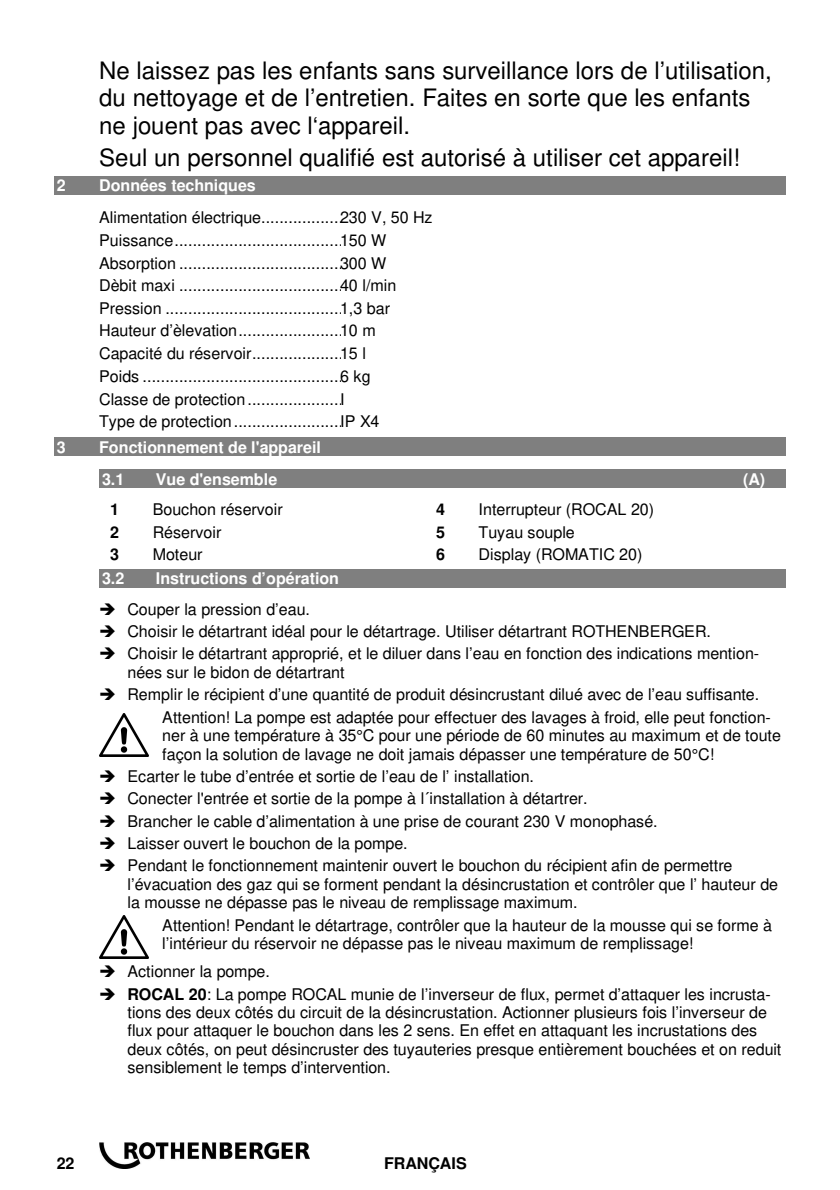
<style>
.page{position:relative;width:840px;height:1190px;background:#fff}
.page>*{position:absolute;margin:0;border:0;box-sizing:border-box;transform-origin:0 0}
.t1{font:24px/27.6px "Helvetica";color:#000}
.t2{font:16px/22.8px "Helvetica";letter-spacing:-.005em;color:#000}
.t3{font:700 16px/32px "Helvetica";color:#fff}
.t4{font:700 16px "Helvetica";letter-spacing:-.005em;color:#000}
.s1{font-weight:700}
</style>
<div class="page">
<img style="left:99px;top:1142px;width:210px;height:26px">
<div style="left:54px;top:176px;width:731px;height:18px;background:#7f7f7f"></div>
<div style="left:54px;top:437px;width:731px;height:19px;background:#7f7f7f"></div>
<div style="left:99px;top:469px;width:686px;height:19px;background:#7f7f7f"></div>
<div style="left:99px;top:569px;width:686px;height:19px;background:#7f7f7f"></div>
<img style="left:99px;top:714px;width:49px;height:43px">
<img style="left:99px;top:916px;width:49px;height:42px">
<h1 class="t1" style="left:99px;top:56px;width:674px">Ne laissez pas les enfants sans surveillance lors de l’utilisation, du nettoyage et de l’entretien. Faites en sorte que les enfants ne jouent pas avec l‘appareil.</h1>
<h1 class="t1" style="left:99px;top:143px;width:642px">Seul un personnel qualifié est autorisé à utiliser cet appareil!</h1>
<p class="t3" style="left:57px;top:169px;width:10px">2</p>
<p class="t3" style="left:99px;top:169px;width:158px">Données techniques</p>
<p class="t2" style="left:99px;top:206px;width:335px">Alimentation électrique ....................230 V, 50 Hz Puissance .......................................150 W Absorption ......................................300 W<br>Dèbit maxi ......................................40 l/min Pression .........................................1,3 bar Hauteur d’èlevation .........................10 m Capacité du réservoir ......................15 l<br>Poids ..............................................6 kg<br>Classe de protection .......................I<br>Type de protection ..........................IP X4</p>
<p class="t3" style="left:57px;top:431px;width:10px">3</p>
<p class="t3" style="left:99px;top:431px;width:223px">Fonctionnement de l'appareil<br>3.1</p>
<p class="t3" style="left:156px;top:463px;width:123px">Vue d'ensemble</p>
<p class="t3" style="left:743px;top:463px;width:24px">(A)</p>
<p class="t4" style="left:110px;top:500px;width:10px">1</p>
<p class="t2" style="left:153px;top:498px;width:132px">Bouchon réservoir</p>
<p class="t4" style="left:436px;top:500px;width:10px">4</p>
<p class="t2" style="left:479px;top:498px;width:177px">Interrupteur (ROCAL 20)</p>
<p class="t4" style="left:110px;top:523px;width:10px">2</p>
<p class="t2" style="left:153px;top:521px;width:70px">Réservoir</p>
<p class="t4" style="left:436px;top:523px;width:10px">5</p>
<p class="t2" style="left:479px;top:521px;width:98px">Tuyau souple</p>
<p class="t4" style="left:110px;top:545px;width:10px">3</p>
<p class="t2" style="left:153px;top:543px;width:51px">Moteur</p>
<p class="t4" style="left:436px;top:545px;width:10px">6</p>
<p class="t2" style="left:479px;top:543px;width:165px">Display (ROMATIC 20)</p>
<p class="t3" style="left:102px;top:563px;width:24px">3.2</p>
<p class="t3" style="left:156px;top:563px;width:185px">Instructions d’opération</p>
<p class="t2" style="left:99px;top:598px;width:212px">➔ Couper la pression d’eau.</p>
<p class="t2" style="left:99px;top:620px;width:613px">➔ Choisir le détartrant idéal pour le détartrage. Utiliser détartrant ROTHENBERGER.</p>
<p class="t2" style="left:127px;top:644px;width:633px;line-height:18.4px;text-indent:-28px">➔ Choisir le détartrant approprié, et le diluer dans l’eau en fonction des indications mention&shy;nées sur le bidon de détartrant</p>
<p class="t2" style="left:162px;top:683px;width:610px;text-indent:-63px">➔ Remplir le récipient d’une quantité de produit désincrustant dilué avec de l’eau suffisante.<br>Attention! La pompe est adaptée pour effectuer des lavages à froid, elle peut fonction-</p>
<p class="t2" style="left:162px;top:726px;width:620px;line-height:18.4px">ner à une température à 35°C pour une période de 60 minutes au maximum et de toute façon la solution de lavage ne doit jamais dépasser une température de 50°C!</p>
<p class="t2" style="left:99px;top:765px;width:436px">➔ Ecarter le tube d’entrée et sortie de l’eau de l’ installation.</p>
<p class="t2" style="left:99px;top:787px;width:490px">➔ Conecter l'entrée et sortie de la pompe à l´installation à détartrer.</p>
<p class="t2" style="left:99px;top:810px;width:560px">➔ Brancher le cable d’alimentation à une prise de courant 230 V monophasé.</p>
<p class="t2" style="left:99px;top:832px;width:310px">➔ Laisser ouvert le bouchon de la pompe.</p>
<p class="t2" style="left:127px;top:856px;width:652px;line-height:18.4px;text-indent:-28px">➔ Pendant le fonctionnement maintenir ouvert le bouchon du récipient afin de permettre l’évacuation des gaz qui se forment pendant la désincrustation et contrôler que l’ hauteur de la mousse ne dépasse pas le niveau de remplissage maximum.</p>
<p class="t2" style="left:162px;top:916px;width:611px;line-height:18.4px">Attention! Pendant le détartrage, contrôler que la hauteur de la mousse qui se forme à l’intérieur du réservoir ne dépasse pas le niveau maximum de remplissage!</p>
<p class="t2" style="left:99px;top:960px;width:172px">➔ Actionner la pompe.</p>
<p class="t2" style="left:127px;top:985px;width:655px;line-height:18.4px;text-indent:-28px">➔ <span class="s1">ROCAL 20</span>: La pompe ROCAL munie de l’inverseur de flux, permet d’attaquer les incrusta&shy;tions des deux côtés du circuit de la désincrustation. Actionner plusieurs fois l’inverseur de flux pour attaquer le bouchon dans les 2 sens. En effet en attaquant les incrustations des deux côtés, on peut désincruster des tuyauteries presque entièrement bouchées et on reduit sensiblement le temps d’intervention.</p>
<p class="t4" style="left:57px;top:1154px;width:19px">22</p>
<p class="t4" style="left:384px;top:1154px;width:84px">FRANÇAIS</p>
</div>
